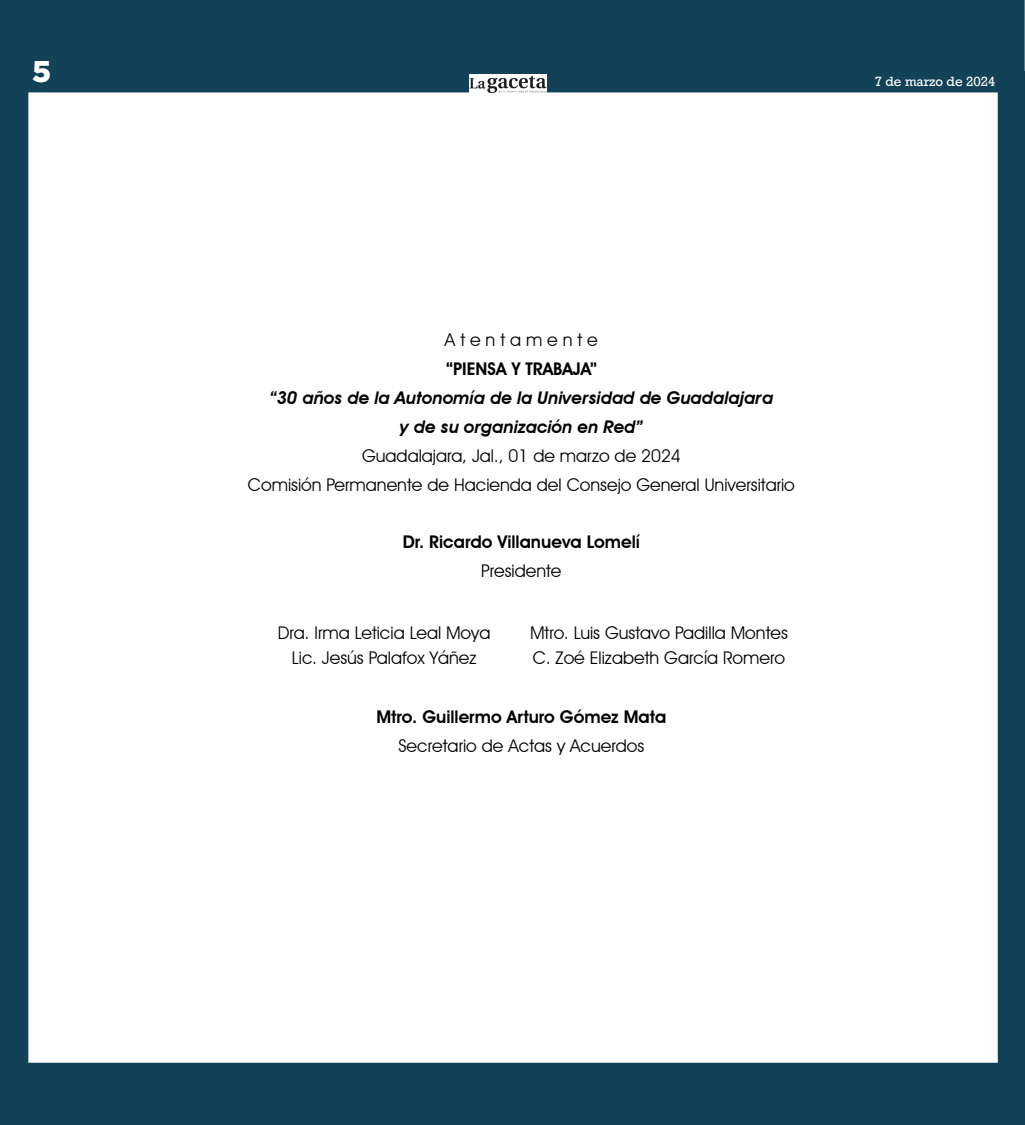
<style>
.page{position:relative;width:1025px;height:1125px;background:#fff}
.page>*{position:absolute;margin:0;border:0;box-sizing:border-box;transform-origin:0 0}
.t1{font:900 30px "Gotham";color:#fff}
.t2{font:17.5px "Avant Garde IT Cby BT";color:#000}
.t3{font:600 17.5px "Avant Garde IT Cby BT";color:#000}
.t4{font:italic 600 17.5px "Avant Garde IT Cby BT";color:#000}
.t5{font:12.5px "Rockwell";color:#fff}
</style>
<div class="page">
<div style="left:28px;top:0;width:996px;height:92px;background:#124258"></div>
<div style="left:28px;top:1063px;width:996px;height:62px;background:#124258"></div>
<img style="left:469px;top:74px;width:77px;height:20px">
<div style="left:997px;top:71px;width:27px;height:1007px;background:#124258;border:1px solid #114157"></div>
<div style="left:0;top:0;width:28px;height:1125px;background:#124258"></div>
<h1 class="t1" style="left:32px;top:54px;width:20px">5</h1>
<p class="t5" style="left:874px;top:73px;width:122px">7 de marzo de 2024</p>
<p class="t2" style="left:445px;top:329px;width:154px">A t e n t a m e n t e</p>
<p class="t3" style="left:445px;top:358px;width:153px">“PIENSA Y TRABAJA”</p>
<p class="t4" style="left:269px;top:387px;width:505px">“30 años de la Autonomía de la Universidad de Guadalajara</p>
<p class="t4" style="left:399px;top:416px;width:244px">y de su organización en Red”</p>
<p class="t2" style="left:362px;top:445px;width:320px">Guadalajara, Jal., 01 de marzo de 2024</p>
<p class="t2" style="left:248px;top:474px;width:548px">Comisión Permanente de Hacienda del Consejo General Universitario</p>
<p class="t3" style="left:402px;top:532px;width:238px">Dr. Ricardo Villanueva Lomelí</p>
<p class="t2" style="left:481px;top:560px;width:82px">Presidente</p>
<p class="t2" style="left:278px;top:623px;width:214px">Dra. Irma Leticia Leal Moya</p>
<p class="t2" style="left:530px;top:623px;width:259px">Mtro. Luis Gustavo Padilla Montes</p>
<p class="t2" style="left:291px;top:647px;width:186px">Lic. Jesús Palafox Yáñez</p>
<p class="t2" style="left:532px;top:647px;width:254px">C. Zoé Elizabeth García Romero</p>
<p class="t3" style="left:376px;top:706px;width:291px">Mtro. Guillermo Arturo Gómez Mata</p>
<p class="t2" style="left:398px;top:735px;width:247px">Secretario de Actas y Acuerdos</p>
</div>
